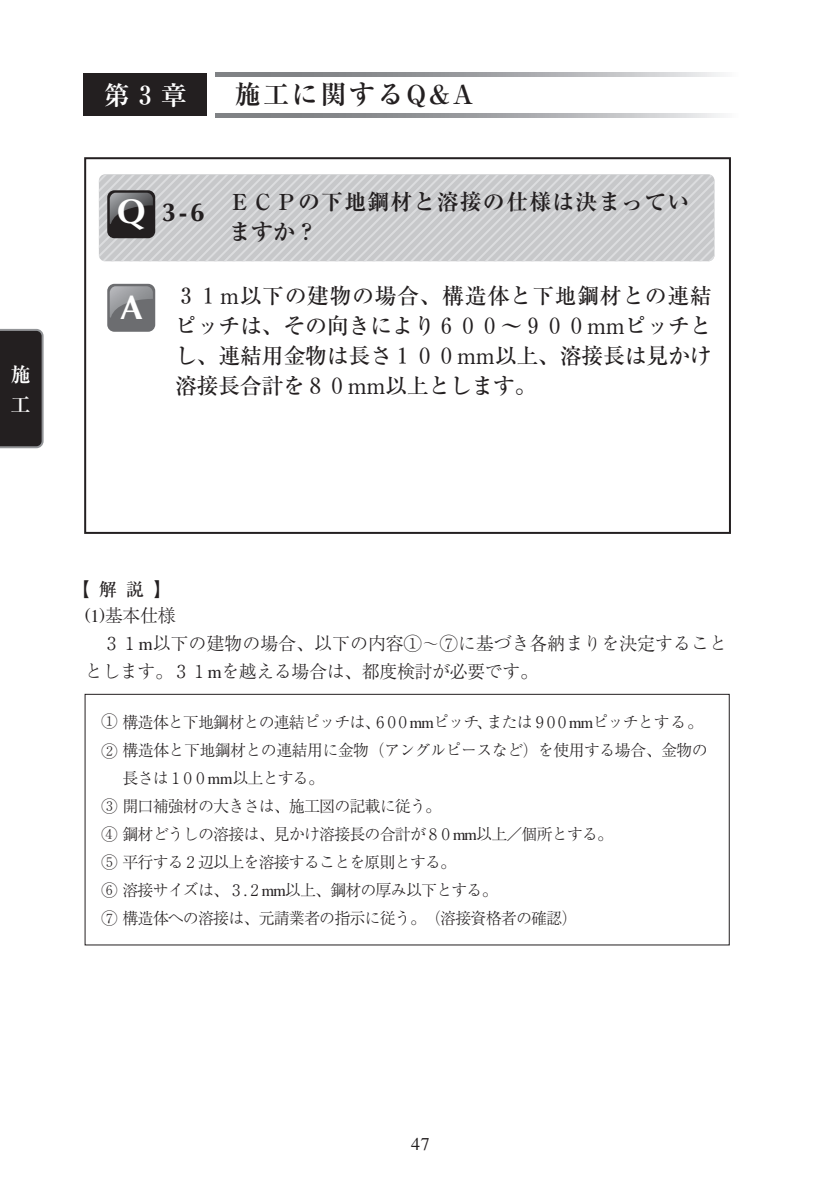
<style>
.page{position:relative;width:840px;height:1191px;background:#fff}
.page>*{position:absolute;margin:0;border:0;box-sizing:border-box;transform-origin:0 0}
.t1{font:700 34px "Optima";color:#fff}
.t2{font:700 26px "Ryumin";letter-spacing:.1em;color:#231f20}
.t3{font:700 26px "Optima";color:#231f20}
.t4{font:700 26px "Ryumin";color:#fff}
.t5{font:500 22px/30px "Ryumin";letter-spacing:-.015em;color:#231f20;text-align:justify}
.t6{font:700 22px/30px "Ryumin";letter-spacing:.05em;color:#231f20}
.t7{font:700 20px/30px "Ryumin";color:#fff}
.t8{font:300 18px "Ryumin";letter-spacing:-.005em;color:#231f20}
.t9{font:300 18px "Ryumin";letter-spacing:-.025em;color:#231f20}
.t10{font:500 18px "Ryumin";color:#231f20}
.t11{font:300 16px "Ryumin";letter-spacing:-.055em;color:#231f20}
.s1{font-size:34px;color:#fff}
</style>
<div class="page">
<div style="left:84px;top:157px;width:646px;height:377px;border:2px solid #231f20"></div>
<svg style="left:215px;top:113px;width:507px;height:4px;background:#a4a6a8"></svg>
<svg style="left:215px;top:72px;width:507px;height:4px;background:#a4a6a8"></svg>
<div style="left:83px;top:74px;width:123px;height:42px;background:#231f20"></div>
<svg style="left:0;top:328px;width:44px;height:121px;background:#312d2e"></svg>
<svg style="left:99px;top:174px;width:615px;height:87px;background:#c7c8ca"></svg>
<div style="left:107px;top:284px;width:48px;height:48px;background:#6c6d70;border-radius:7px"></div>
<svg style="left:110px;top:286px;width:43px;height:32px"></svg>
<div style="left:84px;top:694px;width:645px;height:251px;border:1px solid #231f20"></div>
<p class="t7" style="left:11px;top:358px;width:21px">施工</p>
<h2 class="t4" style="left:103px;top:79px;width:85px">第３章</h2>
<h2 class="t2" style="left:234px;top:78px;width:240px">施工に関するQ&amp;A</h2>
<h2 class="t3" style="left:117px;top:197px;width:89px"><span class="s1">Q</span> 3-6</h2>
<h3 class="t6" style="left:229px;top:186px;width:462px">ＥＣＰの下地鋼材と溶接の仕様は決まっていますか？</h3>
<h1 class="t1" style="left:120px;top:287px;width:24px">A</h1>
<h3 class="t5" style="left:175px;top:280px;width:538px">３１m以下の建物の場合、構造体と下地鋼材との連結ピッチは、その向きにより６００～９００mmピッチとし、連結用金物は長さ１００mm以上、溶接長は見かけ溶接長合計を８０mm以上とします。</h3>
<p class="t10" style="left:72px;top:578px;width:100px">【解説】</p>
<p class="t8" style="left:85px;top:606px;width:92px">(1)基本仕様</p>
<p class="t8" style="left:103px;top:634px;width:625px">３１m以下の建物の場合、以下の内容①～⑦に基づき各納まりを決定すること</p>
<p class="t9" style="left:85px;top:662px;width:454px">とします。３１mを越える場合は、都度検討が必要です。</p>
<p class="t11" style="left:102px;top:713px;width:602px">① 構造体と下地鋼材との連結ピッチは、６００mmピッチ、または９００mmピッチとする。</p>
<p class="t11" style="left:102px;top:741px;width:607px">② 構造体と下地鋼材との連結用に金物（アングルピースなど）を使用する場合、金物の</p>
<p class="t11" style="left:122px;top:769px;width:203px">長さは１００mm以上とする。</p>
<p class="t11" style="left:102px;top:797px;width:341px">③ 開口補強材の大きさは、施工図の記載に従う。</p>
<p class="t11" style="left:102px;top:825px;width:513px">④ 鋼材どうしの溶接は、見かけ溶接長の合計が８０mm以上／個所とする。</p>
<p class="t11" style="left:102px;top:853px;width:356px">⑤ 平行する２辺以上を溶接することを原則とする。</p>
<p class="t11" style="left:102px;top:881px;width:397px">⑥ 溶接サイズは、３.２mm以上、鋼材の厚み以下とする。</p>
<p class="t11" style="left:102px;top:909px;width:477px">⑦ 構造体への溶接は、元請業者の指示に従う。（溶接資格者の確認）</p>
<p class="t8" style="left:411px;top:1133px;width:20px">47</p>
</div>
